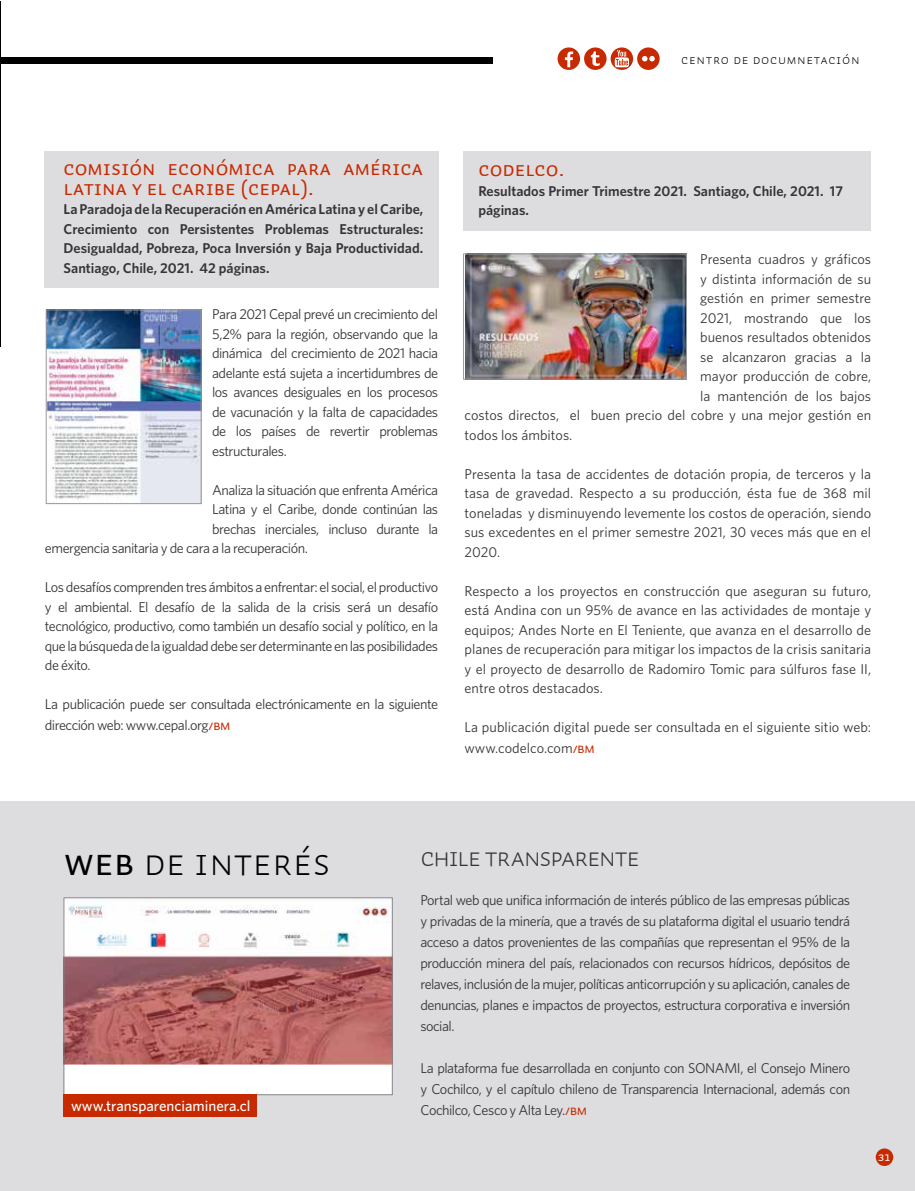
<style>
.page{position:relative;width:915px;height:1191px;background:#fff}
.page>*{position:absolute;margin:0;border:0;box-sizing:border-box;transform-origin:0 0}
.t1{font:39px "Auto 2 Light Sm Cp";color:#000}
.t2{font:27px "Auto 2 Light Sm Cp";letter-spacing:-.055em;color:#373437}
.t3{font:21px/19.5px "Auto 2 Regular Sm Cp";color:#c72901}
.t4{font:500 15px "Whitney";color:#fff}
.t5{font:14.25px/19.5px "Whitney";letter-spacing:-.02em;color:#373437;text-align:justify}
.t6{font:14.25px/21px "Whitney";color:#373437}
.t7{font:600 14.25px/19.5px "Whitney";color:#373437;text-align:justify}
.t8{font:13.5px "Auto 2 Light Sm Cp";letter-spacing:.05em;color:#000}
.t9{font:12.75px "Auto 2 Regular Sm Cp";color:#fff}
.s1{font-family:"Auto 2 Regular Sm Cp";color:#c72901}
.s2{font-family:"Auto 2 Regular Sm Cp"}
</style>
<div class="page">
<div style="left:0;top:801px;width:914px;height:390px;background:#dddcde"></div>
<div style="left:64px;top:897px;width:328px;height:197px;background:#fff"></div>
<img style="left:66px;top:899px;width:324px;height:166px">
<div style="left:64px;top:897px;width:328px;height:197px;border:1px solid #818084"></div>
<div style="left:64px;top:1094px;width:193px;height:22px;background:#c72901"></div>
<hr style="left:0;top:1px;width:1px;height:346px;background:#000">
<div style="left:875px;top:1148px;width:17px;height:18px;background:#c72901;border-radius:50%"></div>
<div style="left:0;top:57px;width:492px;height:7px;background:#000"></div>
<div style="left:637px;top:47px;width:22px;height:23px;background:#c72901;border-radius:50%"></div>
<svg style="left:610px;top:47px;width:23px;height:23px"></svg>
<div style="left:584px;top:47px;width:22px;height:23px;background:#c72901;border-radius:50%"></div>
<div style="left:557px;top:47px;width:23px;height:23px;background:#c72901;border-radius:50%"></div>
<svg style="left:590px;top:51px;width:9px;height:15px"></svg>
<svg style="left:642px;top:56px;width:12px;height:5px"></svg>
<svg style="left:564px;top:51px;width:9px;height:16px"></svg>
<svg style="left:614px;top:50px;width:14px;height:17px"></svg>
<div style="left:44px;top:151px;width:394px;height:137px;background:#dddcde"></div>
<div style="left:463px;top:151px;width:407px;height:79px;background:#dddcde"></div>
<img style="left:48px;top:312px;width:151px;height:190px">
<div style="left:46px;top:310px;width:155px;height:194px;border:1px solid #98989c"></div>
<img style="left:465px;top:256px;width:219px;height:121px">
<div style="left:463px;top:254px;width:223px;height:125px;border:1px solid #98989c"></div>
<p class="t8" style="left:681px;top:51px;width:180px">CENTRO DE DOCUMNETACIÓN</p>
<h3 class="t3" style="left:64px;top:159px;width:361px">COMISIÓN ECONÓMICA PARA AMÉRICA<br>LATINA Y EL CARIBE (CEPAL).</h3>
<p class="t7" style="left:64px;top:199px;width:361px">La Paradoja de la Recuperación en América Latina y el Caribe, Crecimiento con Persistentes Problemas Estructurales:<br>Desigualdad, Pobreza, Poca Inversión y Baja Productividad.<br>Santiago, Chile, 2021. 42 páginas.</p>
<p class="t5" style="left:212px;top:304px;width:227px">Para 2021 Cepal prevé un crecimiento del 5,2% para la región, observando que la dinámica del crecimiento de 2021 hacia adelante está sujeta a incertidumbres de los avances desiguales en los procesos de vacunación y la falta de capacidades de los países de revertir problemas estructurales.</p>
<p class="t5" style="left:212px;top:480px;width:227px">Analiza la situación que enfrenta América</p>
<p class="t5" style="left:212px;top:499px;width:227px">Latina y el Caribe, donde continúan las</p>
<p class="t5" style="left:212px;top:519px;width:227px">brechas inerciales, incluso durante la</p>
<p class="t5" style="left:45px;top:538px;width:264px">emergencia sanitaria y de cara a la recuperación.</p>
<p class="t5" style="left:45px;top:577px;width:395px">Los desafíos comprenden tres ámbitos a enfrentar: el social, el productivo y el ambiental. El desafío de la salida de la crisis será un desafío tecnológico, productivo, como también un desafío social y político, en la que la búsqueda de la igualdad debe ser determinante en las posibilidades de éxito.</p>
<p class="t5" style="left:45px;top:693px;width:394px;line-height:21px">La publicación puede ser consultada electrónicamente en la siguiente dirección web: www.cepal.org<span class="s1">/BM</span></p>
<h3 class="t3" style="left:478px;top:160px;width:87px">CODELCO.</h3>
<p class="t7" style="left:478px;top:180px;width:366px">Resultados Primer Trimestre 2021. Santiago, Chile, 2021. 17 páginas.</p>
<p class="t6" style="left:700px;top:248px;width:172px">Presenta cuadros y gráficos</p>
<p class="t6" style="left:700px;top:268px;width:172px">y distinta información de su</p>
<p class="t6" style="left:700px;top:287px;width:172px">gestión en primer semestre</p>
<p class="t6" style="left:700px;top:307px;width:172px">2021, mostrando que los</p>
<p class="t6" style="left:700px;top:326px;width:172px">buenos resultados obtenidos</p>
<p class="t6" style="left:700px;top:346px;width:172px">se alcanzaron gracias a la</p>
<p class="t6" style="left:700px;top:365px;width:172px">mayor producción de cobre,</p>
<p class="t6" style="left:700px;top:385px;width:172px">la mantención de los bajos</p>
<p class="t6" style="left:464px;top:404px;width:408px">costos directos, el buen precio del cobre y una mejor gestión en</p>
<p class="t6" style="left:464px;top:424px;width:109px">todos los ámbitos.</p>
<p class="t5" style="left:464px;top:463px;width:408px">Presenta la tasa de accidentes de dotación propia, de terceros y la tasa de gravedad. Respecto a su producción, ésta fue de 368 mil toneladas y disminuyendo levemente los costos de operación, siendo sus excedentes en el primer semestre 2021, 30 veces más que en el 2020.</p>
<p class="t5" style="left:464px;top:580px;width:408px">Respecto a los proyectos en construcción que aseguran su futuro, está Andina con un 95% de avance en las actividades de montaje y equipos; Andes Norte en El Teniente, que avanza en el desarrollo de planes de recuperación para mitigar los impactos de la crisis sanitaria y el proyecto de desarrollo de Radomiro Tomic para súlfuros fase II, entre otros destacados.</p>
<p class="t6" style="left:464px;top:716px;width:408px">La publicación digital puede ser consultada en el siguiente sitio web: www.codelco.com<span class="s1">/BM</span></p>
<h1 class="t1" style="left:64px;top:839px;width:268px"><span class="s2">WEB</span> DE INTERÉS</h1>
<p class="t4" style="left:71px;top:1096px;width:181px">www.transparenciaminera.cl</p>
<h2 class="t2" style="left:420px;top:841px;width:221px">CHILE TRANSPARENTE</h2>
<p class="t5" style="left:420px;top:889px;width:431px;line-height:21px">Portal web que unifica información de interés público de las empresas públicas y privadas de la minería, que a través de su plataforma digital el usuario tendrá acceso a datos provenientes de las compañías que representan el 95% de la producción minera del país, relacionados con recursos hídricos, depósitos de relaves, inclusión de la mujer, políticas anticorrupción y su aplicación, canales de denuncias, planes e impactos de proyectos, estructura corporativa e inversión social.</p>
<p class="t5" style="left:420px;top:1057px;width:431px;line-height:21px">La plataforma fue desarrollada en conjunto con SONAMI, el Consejo Minero y Cochilco, y el capítulo chileno de Transparencia Internacional, además con Cochilco, Cesco y Alta Ley.<span class="s1">/BM</span></p>
<p class="t9" style="left:877px;top:1149px;width:15px">31</p>
</div>
